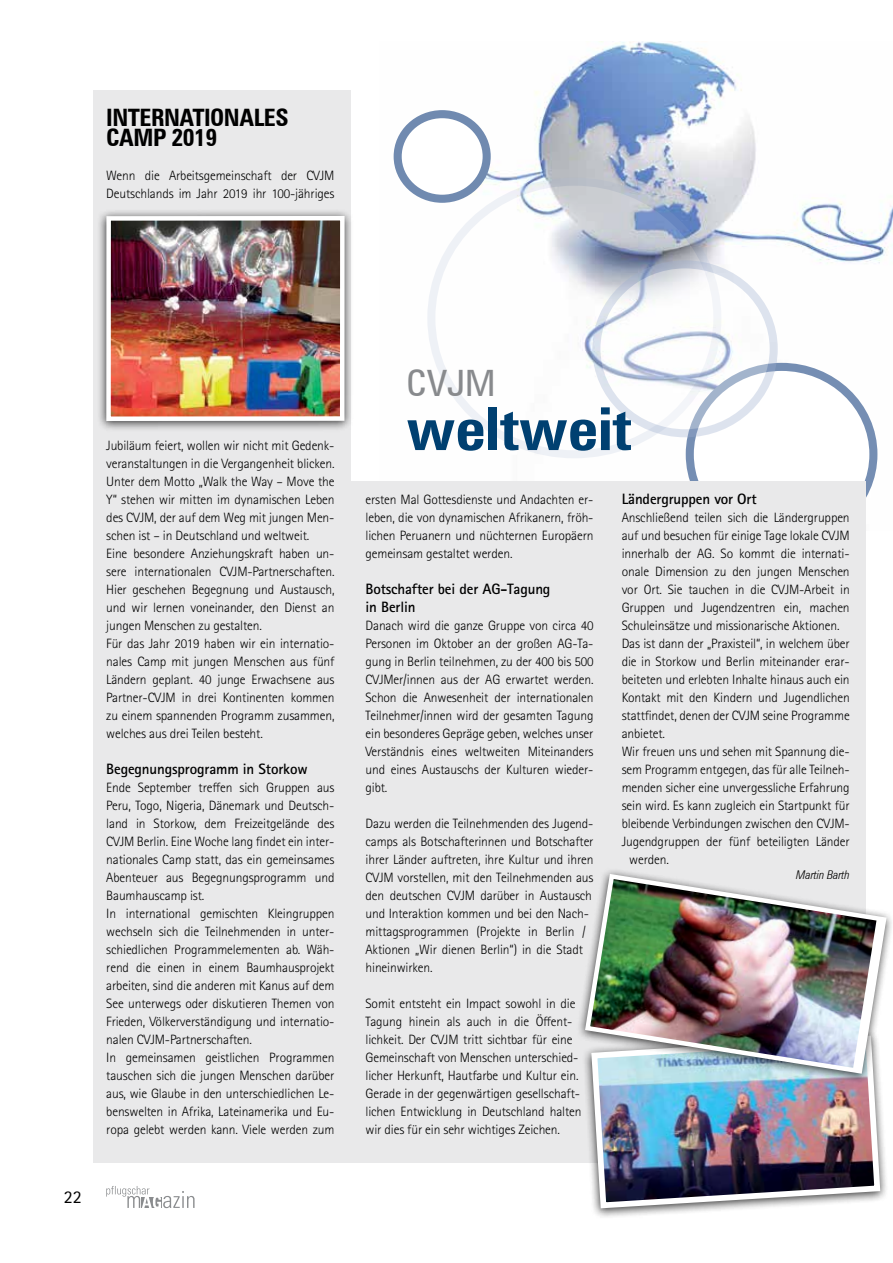
<style>
.page{position:relative;width:893px;height:1263px;background:#fff}
.page>*{position:absolute;margin:0;border:0;box-sizing:border-box;transform-origin:0 0}
.t1{font:700 condensed 59.25px "Zurich BT";color:#004071;scale:1.05 1}
.t2{font:condensed 36.3px "Zurich BT";color:#888a8d;scale:1.05 1}
.t3{font:700 condensed 24px/19.5px "Zurich BT";letter-spacing:-.02em;color:#000}
.t4{font:18px "Rotis Sans Serif Std";color:#000}
.t5{font:700 15px/18px "Rotis Sans Serif Std";letter-spacing:-.01em;color:#000}
.t6{font:300 13.5px/18px "Rotis Sans Serif Std";letter-spacing:-.01em;color:#000}
.t7{font:italic 300 condensed 12px "Zurich BT";color:#000}
</style>
<div class="page">
<svg style="left:106px;top:1186px;width:89px;height:22px"></svg>
<img style="left:379px;top:41px;width:514px;height:489px">
<div style="left:398px;top:114px;width:89px;height:85px;background:#fff;border-radius:50%"></div>
<div style="left:394px;top:110px;width:97px;height:93px;border:8px solid #708ab0;border-radius:50%"></div>
<div style="left:690px;top:367px;width:183px;height:175px;background:#fff;border-radius:50%"></div>
<div style="left:686px;top:363px;width:191px;height:183px;border:8px solid #758eb3;border-radius:50%"></div>
<svg style="left:431px;top:182px;width:286px;height:272px"></svg>
<div style="left:427px;top:178px;width:294px;height:280px;border:8px solid #9daecf;border-radius:50%"></div>
<svg style="left:596px;top:264px;width:178px;height:169px"></svg>
<div style="left:592px;top:260px;width:186px;height:177px;border:8px solid #9daecf;border-radius:50%"></div>
<div style="left:93px;top:91px;width:258px;height:548px;background:#e9e9ea"></div>
<div style="left:93px;top:482px;width:772px;height:681px;background:#e9e9ea"></div>
<div style="left:582px;top:1029px;width:307px;height:190px;background:#000;opacity:.75"></div>
<img style="left:588px;top:1084px;width:295px;height:127px">
<div style="left:576px;top:867px;width:317px;height:217px;background:#000;opacity:.75"></div>
<img style="left:582px;top:871px;width:307px;height:205px">
<div style="left:97px;top:209px;width:257px;height:223px;background:#000;opacity:.75"></div>
<img style="left:111px;top:221px;width:229px;height:195px">
<div style="left:106px;top:216px;width:239px;height:205px;border:4px solid #fff"></div>
<h3 class="t3" style="left:106px;top:108px;width:184px">INTERNATIONALES<br>CAMP 2019</h3>
<p class="t6" style="left:106px;top:167px;width:230px">Wenn die Arbeitsgemeinschaft der CVJM<br>Deutschlands im Jahr 2019 ihr 100-jähriges</p>
<h3 class="t4" style="left:64px;top:1186px;width:19px">22</h3>
<p class="t6" style="left:106px;top:437px;width:230px">Jubiläum feiert, wollen wir nicht mit Gedenk&shy;veranstaltungen in die Vergangenheit blicken.<br>Unter dem Motto „Walk the Way – Move the Y“ stehen wir mitten im dynamischen Leben des CVJM, der auf dem Weg mit jungen Men&shy;schen ist – in Deutschland und weltweit.<br>Eine besondere Anziehungskraft haben un&shy;sere internationalen CVJM-Partnerschaften.<br>Hier geschehen Begegnung und Austausch, und wir lernen voneinander, den Dienst an jungen Menschen zu gestalten.<br>Für das Jahr 2019 haben wir ein internatio&shy;nales Camp mit jungen Menschen aus fünf Ländern geplant. 40 junge Erwachsene aus Partner-CVJM in drei Kontinenten kommen zu einem spannenden Programm zusammen, welches aus drei Teilen besteht.</p>
<p class="t5" style="left:106px;top:760px;width:203px">Begegnungsprogramm in Storkow</p>
<p class="t6" style="left:106px;top:779px;width:230px">Ende September treffen sich Gruppen aus Peru, Togo, Nigeria, Dänemark und Deutsch&shy;land in Storkow, dem Freizeitgelände des CVJM Berlin. Eine Woche lang findet ein inter&shy;nationales Camp statt, das ein gemeinsames Abenteuer aus Begegnungsprogramm und Baumhauscamp ist.<br>In international gemischten Kleingruppen wechseln sich die Teilnehmenden in unter&shy;schiedlichen Programmelementen ab. Wäh&shy;rend die einen in einem Baumhausprojekt arbeiten, sind die anderen mit Kanus auf dem See unterwegs oder diskutieren Themen von Frieden, Völkerverständigung und internatio&shy;nalen CVJM-Partnerschaften.<br>In gemeinsamen geistlichen Programmen tauschen sich die jungen Menschen darüber aus, wie Glaube in den unterschiedlichen Le&shy;benswelten in Afrika, Lateinamerika und Eu&shy;ropa gelebt werden kann. Viele werden zum</p>
<h2 class="t2" style="left:407px;top:361px;width:86px">CVJM</h2>
<h1 class="t1" style="left:407px;top:393px;width:216px">weltweit</h1>
<p class="t6" style="left:365px;top:491px;width:230px;text-align:justify">ersten Mal Gottesdienste und Andachten er&shy;leben, die von dynamischen Afrikanern, fröh&shy;lichen Peruanern und nüchternen Europäern gemeinsam gestaltet werden.</p>
<p class="t5" style="left:365px;top:580px;width:186px">Botschafter bei der AG-Tagung in Berlin</p>
<p class="t6" style="left:365px;top:617px;width:230px;text-align:justify">Danach wird die ganze Gruppe von circa 40<br>Personen im Oktober an der großen AG-Ta&shy;gung in Berlin teilnehmen, zu der 400 bis 500<br>CVJMer/innen aus der AG erwartet werden.<br>Schon die Anwesenheit der internationalen Teilnehmer/innen wird der gesamten Tagung ein besonderes Gepräge geben, welches unser Verständnis eines weltweiten Miteinanders und eines Austauschs der Kulturen wieder&shy;gibt.</p>
<p class="t6" style="left:365px;top:815px;width:230px">Dazu werden die Teilnehmenden des Jugend&shy;camps als Botschafterinnen und Botschafter ihrer Länder auftreten, ihre Kultur und ihren CVJM vorstellen, mit den Teilnehmenden aus den deutschen CVJM darüber in Austausch und Interaktion kommen und bei den Nach&shy;mittagsprogrammen (Projekte in Berlin / Aktionen „Wir dienen Berlin“) in die Stadt hineinwirken.</p>
<p class="t6" style="left:365px;top:995px;width:217px">Somit entsteht ein Impact sowohl in die Tagung hinein als auch in die Öffent&shy;lichkeit. Der CVJM tritt sichtbar für eine Gemeinschaft von Menschen unterschied&shy;licher Herkunft, Hautfarbe und Kultur ein.<br>Gerade in der gegenwärtigen gesellschaft&shy;lichen Entwicklung in Deutschland halten wir dies für ein sehr wichtiges Zeichen.</p>
<p class="t5" style="left:622px;top:490px;width:137px">Ländergruppen vor Ort</p>
<p class="t6" style="left:622px;top:509px;width:230px">Anschließend teilen sich die Ländergruppen</p>
<p class="t6" style="left:622px;top:527px;width:230px">auf und besuchen für einige Tage lokale CVJM</p>
<p class="t6" style="left:622px;top:545px;width:230px">innerhalb der AG. So kommt die internati-</p>
<p class="t6" style="left:622px;top:563px;width:229px">onale Dimension zu den jungen Menschen</p>
<p class="t6" style="left:622px;top:581px;width:230px">vor Ort. Sie tauchen in die CVJM-Arbeit in</p>
<p class="t6" style="left:622px;top:599px;width:229px">Gruppen und Jugendzentren ein, machen</p>
<p class="t6" style="left:622px;top:617px;width:219px">Schuleinsätze und missionarische Aktionen.</p>
<p class="t6" style="left:622px;top:635px;width:229px">Das ist dann der „Praxisteil“, in welchem über</p>
<p class="t6" style="left:622px;top:653px;width:230px">die in Storkow und Berlin miteinander erar-</p>
<p class="t6" style="left:622px;top:671px;width:230px">beiteten und erlebten Inhalte hinaus auch ein</p>
<p class="t6" style="left:622px;top:689px;width:230px">Kontakt mit den Kindern und Jugendlichen</p>
<p class="t6" style="left:622px;top:707px;width:230px">stattfindet, denen der CVJM seine Programme</p>
<p class="t6" style="left:622px;top:725px;width:45px">anbietet.</p>
<p class="t6" style="left:622px;top:743px;width:229px">Wir freuen uns und sehen mit Spannung die-</p>
<p class="t6" style="left:622px;top:761px;width:229px">sem Programm entgegen, das für alle Teilneh-</p>
<p class="t6" style="left:622px;top:779px;width:230px">menden sicher eine unvergessliche Erfahrung</p>
<p class="t6" style="left:622px;top:797px;width:230px">sein wird. Es kann zugleich ein Startpunkt für</p>
<p class="t6" style="left:622px;top:815px;width:230px">bleibende Verbindungen zwischen den CVJM-</p>
<p class="t6" style="left:622px;top:833px;width:230px">Jugendgruppen der fünf beteiligten Länder</p>
<p class="t6" style="left:629px;top:851px;width:41px">werden.</p>
<p class="t7" style="left:796px;top:867px;width:55px">Martin Barth</p>
</div>
